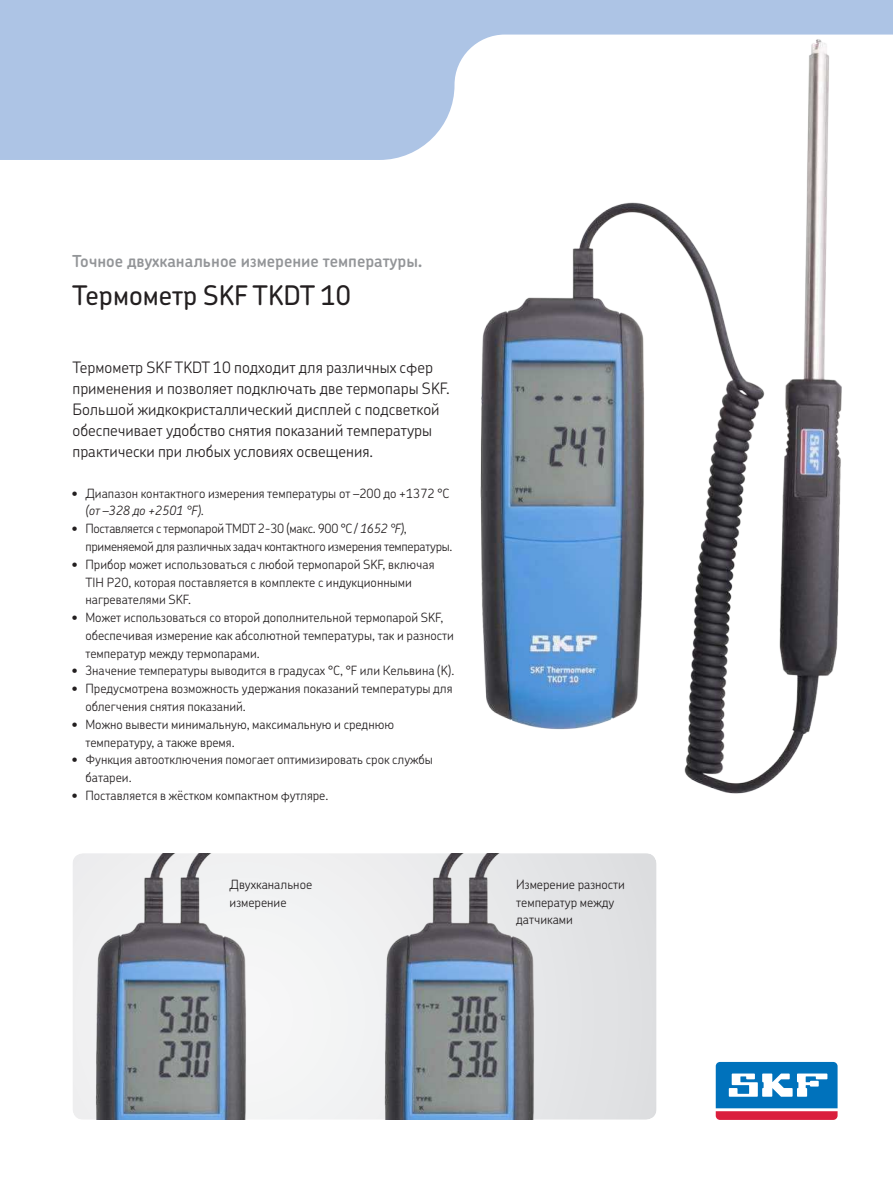
<style>
.page{position:relative;width:893px;height:1191px;background:#fff}
.page>*{position:absolute;margin:0;border:0;box-sizing:border-box;transform-origin:0 0}
.t1{font:500 27px "SKF Chevin Cyr";color:#231f20}
.t2{font:600 16.5px "SKF Chevin Cyr";color:#939598}
.t3{font:300 15.75px/21px "SKF Chevin Cyr";color:#231f20}
.t4{font:300 12.75px/17.7px "SKF Chevin Cyr";color:#231f20}
.t5{font:300 12.75px/17.7px "SKF Chevin Cyr";letter-spacing:-.02em;color:#231f20}
.t6{font:italic 300 12.75px "SKF Chevin Cyr";color:#231f20}
.s1{font-style:italic}
</style>
<div class="page">
<div style="left:712px;top:1059px;width:128px;height:64px;background:linear-gradient(to right,#f9fbfd,#f9fbfd);border-radius:7px"></div>
<svg style="left:715px;top:1062px;width:122px;height:58px"></svg>
<div style="left:0;top:0;width:892px;height:160px;background:#adc4e5"></div>
<img style="left:460px;top:24px;width:404px;height:770px">
<svg style="left:73px;top:853px;width:583px;height:267px;fill:#efeff0"></svg>
<img style="left:79px;top:853px;width:173px;height:267px">
<img style="left:368px;top:853px;width:173px;height:267px">
<p class="t2" style="left:72px;top:253px;width:352px">Точное двухканальное измерение температуры.</p>
<h1 class="t1" style="left:72px;top:284px;width:280px">Термометр SKF TKDT 10</h1>
<p class="t3" style="left:72px;top:358px;width:379px">Термометр SKF TKDT 10 подходит для различных сфер применения и позволяет подключать две термопары SKF.<br>Большой жидкокристаллический дисплей с подсветкой обеспечивает удобство снятия показаний температуры практически при любых условиях освещения.</p>
<p class="t4" style="left:72px;top:485px;width:379px">• Диапазон контактного измерения температуры от –200 до +1372 °C</p>
<p class="t6" style="left:85px;top:505px;width:120px">(от –328 до +2501 °F).</p>
<p class="t5" style="left:85px;top:520px;width:368px;text-indent:-14px">• Поставляется с термопарой TMDT 2-30 (макс. 900 °C / <span class="s1">1652 °F)</span>, применяемой для различных задач контактного измерения температуры.</p>
<p class="t4" style="left:85px;top:556px;width:350px;text-indent:-13px">• Прибор может использоваться с любой термопарой SKF, включая<br>TIH P20, которая поставляется в комплекте с индукционными нагревателями SKF.</p>
<p class="t4" style="left:85px;top:609px;width:370px;text-indent:-13px">• Может использоваться со второй дополнительной термопарой SKF, обеспечивая измерение как абсолютной температуры, так и разности температур между термопарами.</p>
<p class="t4" style="left:72px;top:663px;width:384px">• Значение температуры выводится в градусах °C, °F или Кельвина (K).</p>
<p class="t4" style="left:85px;top:680px;width:368px;text-indent:-13px">• Предусмотрена возможность удержания показаний температуры для облегчения снятия показаний.</p>
<p class="t4" style="left:85px;top:716px;width:310px;text-indent:-13px">• Можно вывести минимальную, максимальную и среднюю температуру, а также время.</p>
<p class="t4" style="left:85px;top:751px;width:349px;text-indent:-13px">• Функция автоотключения помогает оптимизировать срок службы батареи.</p>
<p class="t4" style="left:72px;top:787px;width:258px">• Поставляется в жёстком компактном футляре.</p>
<p class="t4" style="left:229px;top:876px;width:84px">Двухканальное измерение</p>
<p class="t4" style="left:516px;top:876px;width:110px">Измерение разности температур между датчиками</p>
</div>
